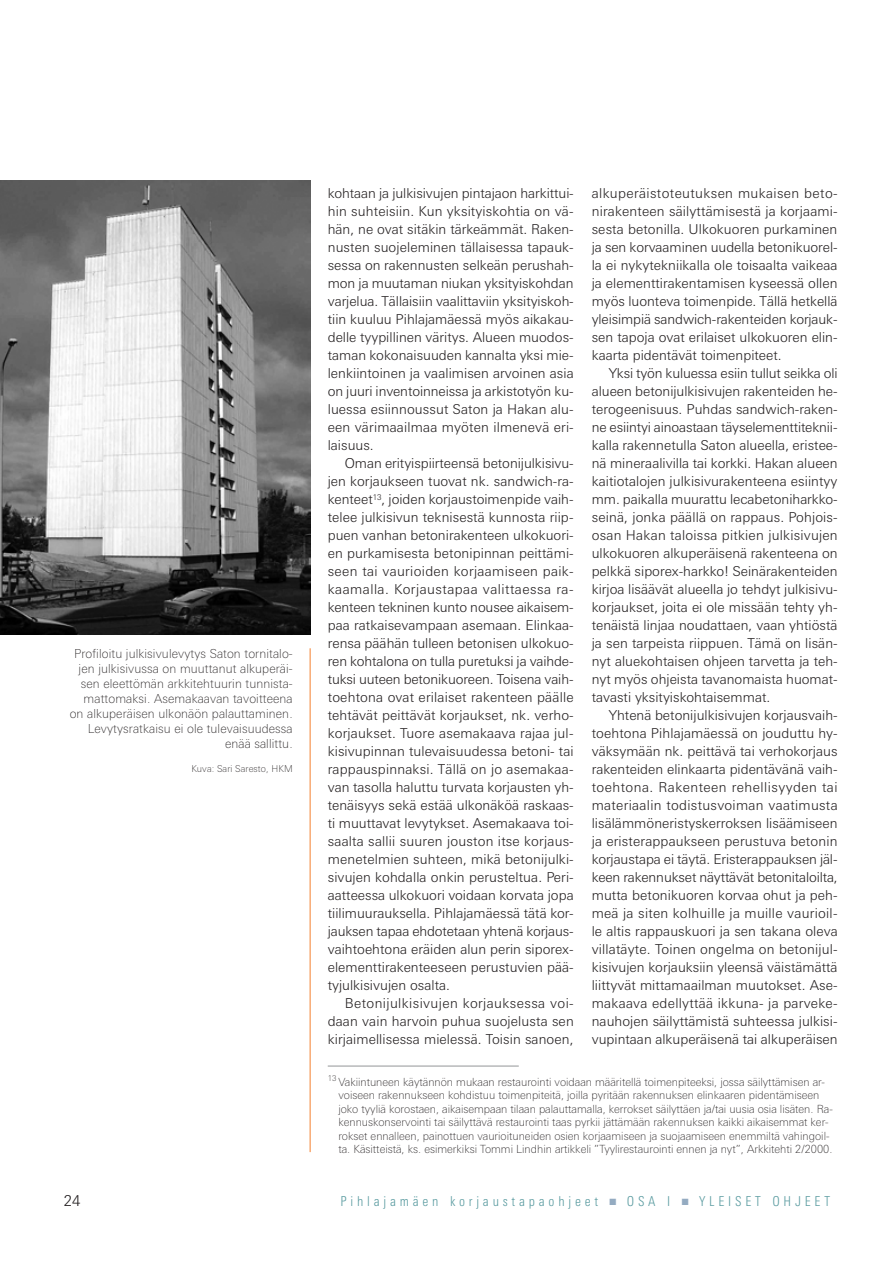
<style>
.page{position:relative;width:893px;height:1263px;background:#fff}
.page>*{position:absolute;margin:0;border:0;box-sizing:border-box;transform-origin:0 0}
.t1{font:300 15px "LT Univers Basic";color:#231f20}
.t2{font:300 13.65px/18px "LT Univers Basic";color:#231f20;text-align:justify}
.t3{font:300 condensed 13.65px "LT Univers";letter-spacing:.275em;color:#589a9f}
.t4{font:100 12.45px/15px "LT Univers Basic";letter-spacing:.01em;color:#231f20;text-align:right}
.t5{font:100 11.25px/13.5px "LT Univers Basic";color:#231f20}
.t6{font:100 9.45px "LT Univers Basic";letter-spacing:.01em;color:#231f20}
.s1{color:#94abc1}
</style>
<div class="page">
<img style="left:0;top:180px;width:310px;height:455px">
<hr style="left:328px;top:1066px;width:191px;height:1px;background:#939598">
<hr style="left:310px;top:648px;width:1px;height:504px;background:#f4802f">
<p class="t4" style="left:70px;top:646px;width:225px">Profiloitu julkisivulevytys Saton tornitalo&shy;jen julkisivussa on muuttanut alkuperäi&shy;sen eleettömän arkkitehtuurin tunnista&shy;mattomaksi. Asemakaavan tavoitteena on alkuperäisen ulkonäön palauttaminen.<br>Levytysratkaisu ei ole tulevaisuudessa enää sallittu.</p>
<p class="t6" style="left:192px;top:763px;width:103px">Kuva: Sari Saresto, HKM</p>
<p class="t2" style="left:328px;top:184px;width:248px">kohtaan ja julkisivujen pintajaon harkittui&shy;hin suhteisiin. Kun yksityiskohtia on vä&shy;hän, ne ovat sitäkin tärkeämmät. Raken&shy;nusten suojeleminen tällaisessa tapauk&shy;sessa on rakennusten selkeän perushah&shy;mon ja muutaman niukan yksityiskohdan varjelua. Tällaisiin vaalittaviin yksityiskoh&shy;tiin kuuluu Pihlajamäessä myös aikakau&shy;delle tyypillinen väritys. Alueen muodos&shy;taman kokonaisuuden kannalta yksi mie&shy;lenkiintoinen ja vaalimisen arvoinen asia on juuri inventoinneissa ja arkistotyön ku&shy;luessa esiinnoussut Saton ja Hakan alu&shy;een värimaailmaa myöten ilmenevä eri&shy;laisuus.</p>
<p class="t2" style="left:328px;top:454px;width:248px;text-indent:17px">Oman erityispiirteensä betonijulkisivu&shy;jen korjaukseen tuovat nk. sandwich-ra&shy;kenteet<sup>13</sup>, joiden korjaustoimenpide vaih&shy;telee julkisivun teknisestä kunnosta riip&shy;puen vanhan betonirakenteen ulkokuori&shy;en purkamisesta betonipinnan peittämi&shy;seen tai vaurioiden korjaamiseen paik&shy;kaamalla. Korjaustapaa valittaessa ra&shy;kenteen tekninen kunto nousee aikaisem&shy;paa ratkaisevampaan asemaan. Elinkaa&shy;rensa päähän tulleen betonisen ulkokuo&shy;ren kohtalona on tulla puretuksi ja vaihde&shy;tuksi uuteen betonikuoreen. Toisena vaih&shy;toehtona ovat erilaiset rakenteen päälle tehtävät peittävät korjaukset, nk. verho&shy;korjaukset. Tuore asemakaava rajaa jul&shy;kisivupinnan tulevaisuudessa betoni- tai rappauspinnaksi. Tällä on jo asemakaa&shy;van tasolla haluttu turvata korjausten yh&shy;tenäisyys sekä estää ulkonäköä raskaas&shy;ti muuttavat levytykset. Asemakaava toi&shy;saalta sallii suuren jouston itse korjaus&shy;menetelmien suhteen, mikä betonijulki&shy;sivujen kohdalla onkin perusteltua. Peri&shy;aatteessa ulkokuori voidaan korvata jopa tiilimuurauksella. Pihlajamäessä tätä kor&shy;jauksen tapaa ehdotetaan yhtenä korjaus&shy;vaihtoehtona eräiden alun perin siporex&shy;elementtirakenteeseen perustuvien pää&shy;tyjulkisivujen osalta.</p>
<p class="t2" style="left:328px;top:994px;width:248px;text-indent:17px">Betonijulkisivujen korjauksessa voi&shy;daan vain harvoin puhua suojelusta sen kirjaimellisessa mielessä. Toisin sanoen,</p>
<p class="t2" style="left:592px;top:184px;width:247px">alkuperäistoteutuksen mukaisen beto&shy;nirakenteen säilyttämisestä ja korjaami&shy;sesta betonilla. Ulkokuoren purkaminen ja sen korvaaminen uudella betonikuorel&shy;la ei nykytekniikalla ole toisaalta vaikeaa ja elementtirakentamisen kyseessä ollen myös luonteva toimenpide. Tällä hetkellä yleisimpiä sandwich-rakenteiden korjauk&shy;sen tapoja ovat erilaiset ulkokuoren elin&shy;kaarta pidentävät toimenpiteet.</p>
<p class="t2" style="left:592px;top:364px;width:248px;text-indent:17px">Yksi työn kuluessa esiin tullut seikka oli alueen betonijulkisivujen rakenteiden he&shy;terogeenisuus. Puhdas sandwich-raken&shy;ne esiintyi ainoastaan täyselementtiteknii&shy;kalla rakennetulla Saton alueella, eristee&shy;nä mineraalivilla tai korkki. Hakan alueen kaitiotalojen julkisivurakenteena esiintyy mm. paikalla muurattu lecabetoniharkko&shy;seinä, jonka päällä on rappaus. Pohjois&shy;osan Hakan taloissa pitkien julkisivujen ulkokuoren alkuperäisenä rakenteena on pelkkä siporex-harkko! Seinärakenteiden kirjoa lisäävät alueella jo tehdyt julkisivu&shy;korjaukset, joita ei ole missään tehty yh&shy;tenäistä linjaa noudattaen, vaan yhtiöstä ja sen tarpeista riippuen. Tämä on lisän&shy;nyt aluekohtaisen ohjeen tarvetta ja teh&shy;nyt myös ohjeista tavanomaista huomat&shy;tavasti yksityiskohtaisemmat.</p>
<p class="t2" style="left:592px;top:706px;width:248px;text-indent:17px">Yhtenä betonijulkisivujen korjausvaih&shy;toehtona Pihlajamäessä on jouduttu hy&shy;väksymään nk. peittävä tai verhokorjaus rakenteiden elinkaarta pidentävänä vaih&shy;toehtona. Rakenteen rehellisyyden tai materiaalin todistusvoiman vaatimusta lisälämmöneristyskerroksen lisäämiseen ja eristerappaukseen perustuva betonin korjaustapa ei täytä. Eristerappauksen jäl&shy;keen rakennukset näyttävät betonitaloilta, mutta betonikuoren korvaa ohut ja peh&shy;meä ja siten kolhuille ja muille vaurioil&shy;le altis rappauskuori ja sen takana oleva villatäyte. Toinen ongelma on betonijul&shy;kisivujen korjauksiin yleensä väistämättä liittyvät mittamaailman muutokset. Ase&shy;makaava edellyttää ikkuna- ja parveke&shy;nauhojen säilyttämistä suhteessa julkisi&shy;vupintaan alkuperäisenä tai alkuperäisen</p>
<p class="t5" style="left:338px;top:1075px;width:496px;text-indent:-11px"><sup>13</sup> Vakiintuneen käytännön mukaan restaurointi voidaan määritellä toimenpiteeksi, jossa säilyttämisen ar&shy;voiseen rakennukseen kohdistuu toimenpiteitä, joilla pyritään rakennuksen elinkaaren pidentämiseen joko tyyliä korostaen, aikaisempaan tilaan palauttamalla, kerrokset säilyttäen ja/tai uusia osia lisäten. Ra&shy;kennuskonservointi tai säilyttävä restaurointi taas pyrkii jättämään rakennuksen kaikki aikaisemmat ker&shy;rokset ennalleen, painottuen vaurioituneiden osien korjaamiseen ja suojaamiseen enemmiltä vahingoil&shy;ta. Käsitteistä, ks. esimerkiksi Tommi Lindhin artikkeli ”Tyylirestaurointi ennen ja nyt”, Arkkitehti 2/2000.</p>
<p class="t1" style="left:64px;top:1192px;width:18px">24</p>
<p class="t3" style="left:341px;top:1193px;width:491px">Pihlajamäen korjaustapaohjeet <span class="s1">■</span> OSA I <span class="s1">■</span> YLEISET OHJEET</p>
</div>
